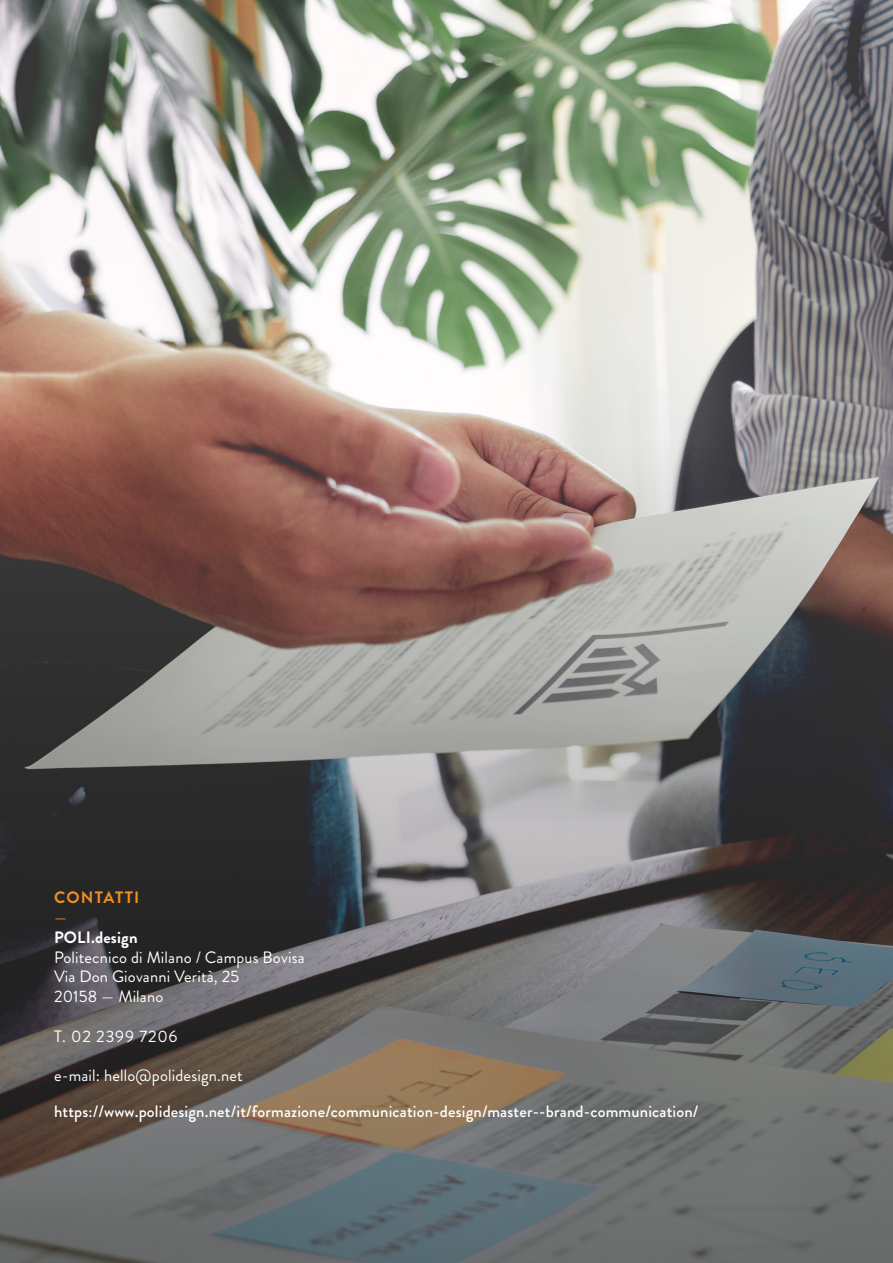
<style>
.page{position:relative;width:893px;height:1263px;background:#fff}
.page>*{position:absolute;margin:0;border:0;box-sizing:border-box;transform-origin:0 0}
.t1{font:16.5px "Brandon Grotesque";letter-spacing:.01em;color:#fff}
.t2{font:500 16.5px "Brandon Grotesque";letter-spacing:.01em;color:#fff}
.t3{font:16.5px "Brandon Grotesque";letter-spacing:.05em;color:#fff}
.t4{font:700 16.5px "Brandon Grotesque";letter-spacing:.01em;color:#fff}
.t5{font:700 16.5px "Brandon Grotesque";letter-spacing:.07em;color:#ef8f21}
.t6{font:16.5px "Brandon Grotesque";color:#ef8f21}
</style>
<div class="page">
<img style="left:0;top:0;width:893px;height:273px">
<img style="left:0;top:273px;width:893px;height:990px">
<p class="t5" style="left:54px;top:886px;width:87px">CONTATTI</p>
<p class="t6" style="left:54px;top:906px;width:15px">—</p>
<p class="t4" style="left:54px;top:925px;width:85px">POLI.design</p>
<p class="t1" style="left:54px;top:945px;width:252px">Politecnico di Milano / Campus Bovisa</p>
<p class="t1" style="left:54px;top:965px;width:187px">Via Don Giovanni Verità, 25</p>
<p class="t1" style="left:54px;top:985px;width:111px">20158 — Milano</p>
<p class="t3" style="left:54px;top:1025px;width:125px">T. 02 2399 7206</p>
<p class="t1" style="left:54px;top:1064px;width:190px">e-mail: hello@polidesign.net</p>
<p class="t2" style="left:54px;top:1099px;width:646px">https://www.polidesign.net/it/formazione/communication-design/master--brand-communication/</p>
</div>
